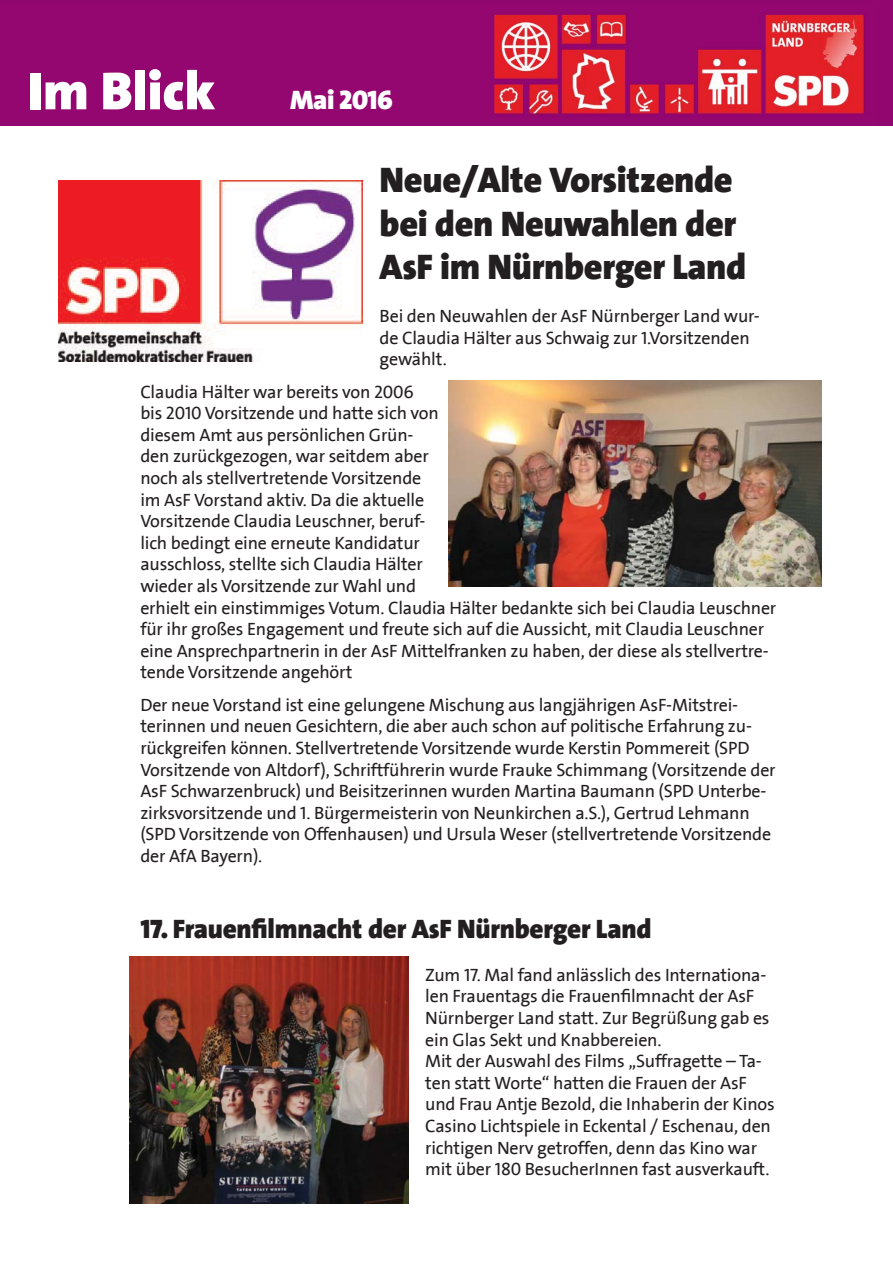
<style>
.page{position:relative;width:893px;height:1263px;background:#fff}
.page>*{position:absolute;margin:0;border:0;box-sizing:border-box;transform-origin:0 0}
.t1{font:900 54px "SPD The Sans";color:#fff}
.t2{font:900 36px/43.2px "SPD The Sans";letter-spacing:-.01em;color:#231f20}
.t3{font:900 27px "SPD The Sans";letter-spacing:-.01em;color:#231f20}
.t4{font:900 27px "SPD The Sans";letter-spacing:-.02em;color:#fff}
.t5{font:18px/21.6px "SPD2002 The Sans";letter-spacing:-.01em;color:#231f20}
</style>
<div class="page">
<div style="left:0;top:0;width:893px;height:126px;background:#920670"></div>
<img style="left:492px;top:13px;width:373px;height:104px">
<img style="left:59px;top:181px;width:304px;height:180px">
<img style="left:449px;top:381px;width:372px;height:206px">
<img style="left:129px;top:957px;width:279px;height:246px">
<h1 class="t1" style="left:28px;top:56px;width:189px">Im Blick</h1>
<h3 class="t4" style="left:290px;top:83px;width:104px">Mai 2016</h3>
<h2 class="t2" style="left:380px;top:159px;width:368px">Neue/Alte Vorsitzende bei den Neuwahlen der<br>AsF im Nürnberger Land</h2>
<p class="t5" style="left:380px;top:306px;width:382px">Bei den Neuwahlen der AsF Nürnberger Land wur&shy;de Claudia Hälter aus Schwaig zur 1.Vorsitzenden gewählt.</p>
<p class="t5" style="left:140px;top:381px;width:637px">Claudia Hälter war bereits von 2006<br>bis 2010 Vorsitzende und hatte sich von<br>diesem Amt aus persönlichen Grün-<br>den zurückgezogen, war seitdem aber<br>noch als stellvertretende Vorsitzende<br>im AsF Vorstand aktiv. Da die aktuelle<br>Vorsitzende Claudia Leuschner, beruf-<br>lich bedingt eine erneute Kandidatur<br>ausschloss, stellte sich Claudia Hälter<br>wieder als Vorsitzende zur Wahl und<br>erhielt ein einstimmiges Votum. Claudia Hälter bedankte sich bei Claudia Leuschner für ihr großes Engagement und freute sich auf die Aussicht, mit Claudia Leuschner eine Ansprechpartnerin in der AsF Mittelfranken zu haben, der diese als stellvertre&shy;tende Vorsitzende angehört</p>
<p class="t5" style="left:140px;top:695px;width:637px">Der neue Vorstand ist eine gelungene Mischung aus langjährigen AsF-Mitstrei&shy;terinnen und neuen Gesichtern, die aber auch schon auf politische Erfahrung zu&shy;rückgreifen können. Stellvertretende Vorsitzende wurde Kerstin Pommereit (SPD Vorsitzende von Altdorf), Schriftführerin wurde Frauke Schimmang (Vorsitzende der AsF Schwarzenbruck) und Beisitzerinnen wurden Martina Baumann (SPD Unterbe&shy;zirksvorsitzende und 1. Bürgermeisterin von Neunkirchen a.S.), Gertrud Lehmann (SPD Vorsitzende von Offenhausen) und Ursula Weser (stellvertretende Vorsitzende der AfA Bayern).</p>
<h3 class="t3" style="left:140px;top:911px;width:513px">17. Frauenfilmnacht der AsF Nürnberger Land</h3>
<p class="t5" style="left:425px;top:965px;width:351px">Zum 17. Mal fand anlässlich des Internationa&shy;len Frauentags die Frauenfilmnacht der AsF Nürnberger Land statt. Zur Begrüßung gab es ein Glas Sekt und Knabbereien.<br>Mit der Auswahl des Films „Suffragette – Ta&shy;ten statt Worte“ hatten die Frauen der AsF und Frau Antje Bezold, die Inhaberin der Kinos Casino Lichtspiele in Eckental / Eschenau, den richtigen Nerv getroffen, denn das Kino war mit über 180 BesucherInnen fast ausverkauft.</p>
</div>
